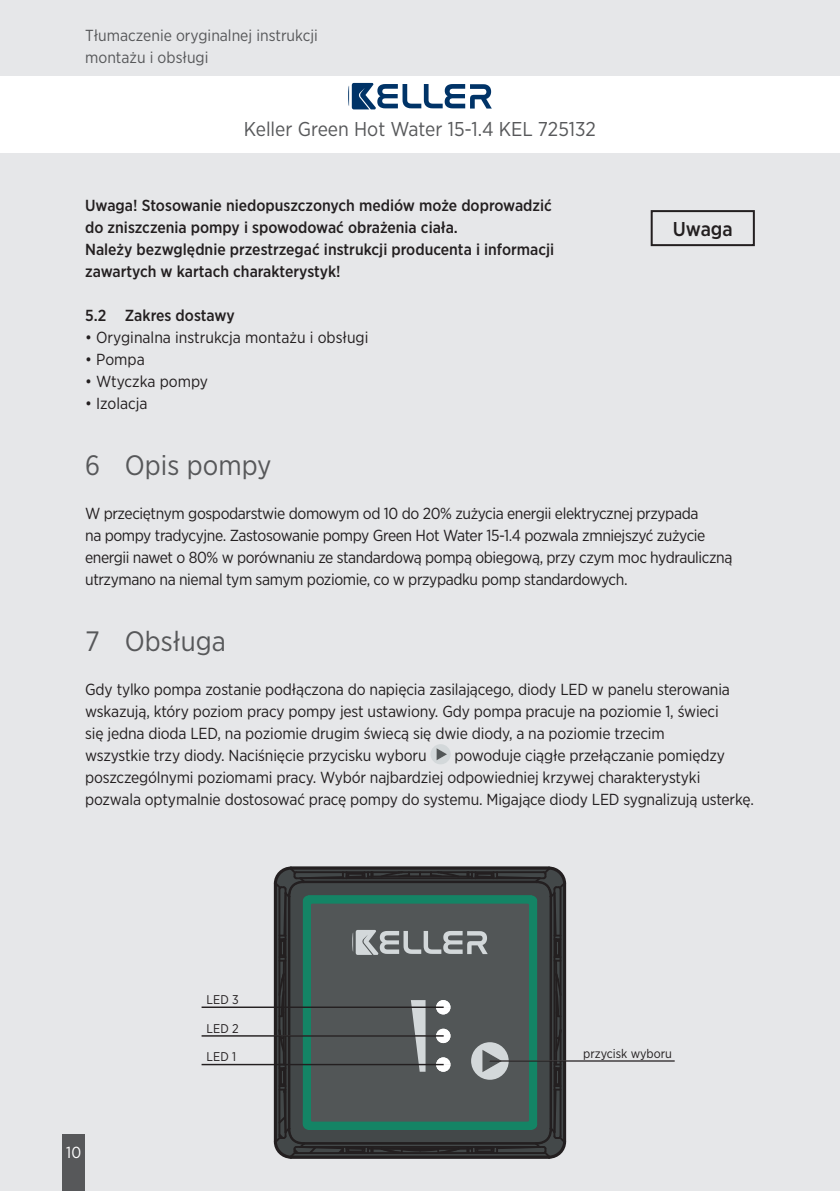
<style>
.page{position:relative;width:840px;height:1191px;background:#fff}
.page>*{position:absolute;margin:0;border:0;box-sizing:border-box;transform-origin:0 0}
.t1{font:28px "Gotham Narrow";color:#57585a}
.t2{font:20px "Gotham Narrow";color:#57585a}
.t3{font:500 20px "Gotham Narrow";color:#231f20}
.t4{font:16px/22px "Gotham Narrow";letter-spacing:-.01em;color:#231f20}
.t5{font:500 16px/22px "Gotham Narrow";color:#231f20}
.t6{font:16px/22px "Gotham Narrow";color:#57585a}
.t7{font:16px "Gotham Narrow";color:#fff}
.t8{font:12.6px "Gotham Narrow";color:#231f20}
</style>
<div class="page">
<div style="left:0;top:0;width:839px;height:75px;background:#e6e7e9"></div>
<div style="left:0;top:153px;width:839px;height:1038px;background:#e6e7e9"></div>
<div style="left:62px;top:1134px;width:23px;height:57px;background:#57585a"></div>
<svg style="left:348px;top:83px;width:143px;height:26px"></svg>
<div style="left:430px;top:744px;width:20px;height:20px;background:#d3d8da;border-radius:50%"></div>
<svg style="left:436px;top:748px;width:11px;height:12px"></svg>
<div style="left:650px;top:210px;width:104px;height:36px;border:2px solid #231f20"></div>
<svg style="left:273px;top:866px;width:293px;height:292px"></svg>
<hr style="left:489px;top:1060px;width:185px;height:1px;background:#231f20">
<hr style="left:201px;top:1006px;width:242px;height:2px;background:#231f20">
<hr style="left:201px;top:1035px;width:242px;height:1px;background:#231f20">
<hr style="left:201px;top:1063px;width:242px;height:2px;background:#231f20">
<p class="t6" style="left:85px;top:24px;width:234px">Tłumaczenie oryginalnej instrukcji montażu i obsługi</p>
<p class="t2" style="left:244px;top:117px;width:353px">Keller Green Hot Water 15-1.4 KEL 725132</p>
<p class="t5" style="left:85px;top:194px;width:470px">Uwaga! Stosowanie niedopuszczonych mediów może doprowadzić do zniszczenia pompy i spowodować obrażenia ciała.<br>Należy bezwględnie przestrzegać instrukcji producenta i informacji zawartych w kartach charakterystyk!</p>
<p class="t5" style="left:85px;top:304px;width:151px">5.2 Zakres dostawy</p>
<p class="t4" style="left:85px;top:326px;width:285px">• Oryginalna instrukcja montażu i obsługi</p>
<p class="t4" style="left:85px;top:348px;width:61px">• Pompa</p>
<p class="t4" style="left:85px;top:370px;width:124px">• Wtyczka pompy</p>
<p class="t4" style="left:85px;top:392px;width:64px">• Izolacja</p>
<p class="t3" style="left:672px;top:216px;width:61px">Uwaga</p>
<h1 class="t1" style="left:85px;top:447px;width:188px">6 Opis pompy</h1>
<p class="t4" style="left:85px;top:502px;width:648px">W przeciętnym gospodarstwie domowym od 10 do 20% zużycia energii elektrycznej przypada<br>na pompy tradycyjne. Zastosowanie pompy Green Hot Water 15-1.4 pozwala zmniejszyć zużycie energii nawet o 80% w porównaniu ze standardową pompą obiegową, przy czym moc hydrauliczną utrzymano na niemal tym samym poziomie, co w przypadku pomp standardowych.</p>
<h1 class="t1" style="left:85px;top:623px;width:142px">7 Obsługa</h1>
<p class="t4" style="left:85px;top:678px;width:646px">Gdy tylko pompa zostanie podłączona do napięcia zasilającego, diody LED w panelu sterowania wskazują, który poziom pracy pompy jest ustawiony. Gdy pompa pracuje na poziomie 1, świeci się jedna dioda LED, na poziomie drugim świecą się dwie diody, a na poziomie trzecim wszystkie trzy diody. Naciśnięcie przycisku wyboru</p>
<p class="t4" style="left:85px;top:744px;width:670px;text-indent:369px">powoduje ciągłe przełączanie pomiędzy poszczególnymi poziomami pracy. Wybór najbardziej odpowiedniej krzywej charakterystyki pozwala optymalnie dostosować pracę pompy do systemu. Migające diody LED sygnalizują usterkę.</p>
<p class="t8" style="left:206px;top:991px;width:34px">LED 3</p>
<p class="t8" style="left:206px;top:1020px;width:33px">LED 2</p>
<p class="t7" style="left:66px;top:1142px;width:16px">10</p>
<p class="t8" style="left:206px;top:1049px;width:31px">LED 1</p>
<p class="t8" style="left:583px;top:1045px;width:90px">przycisk wyboru</p>
</div>
